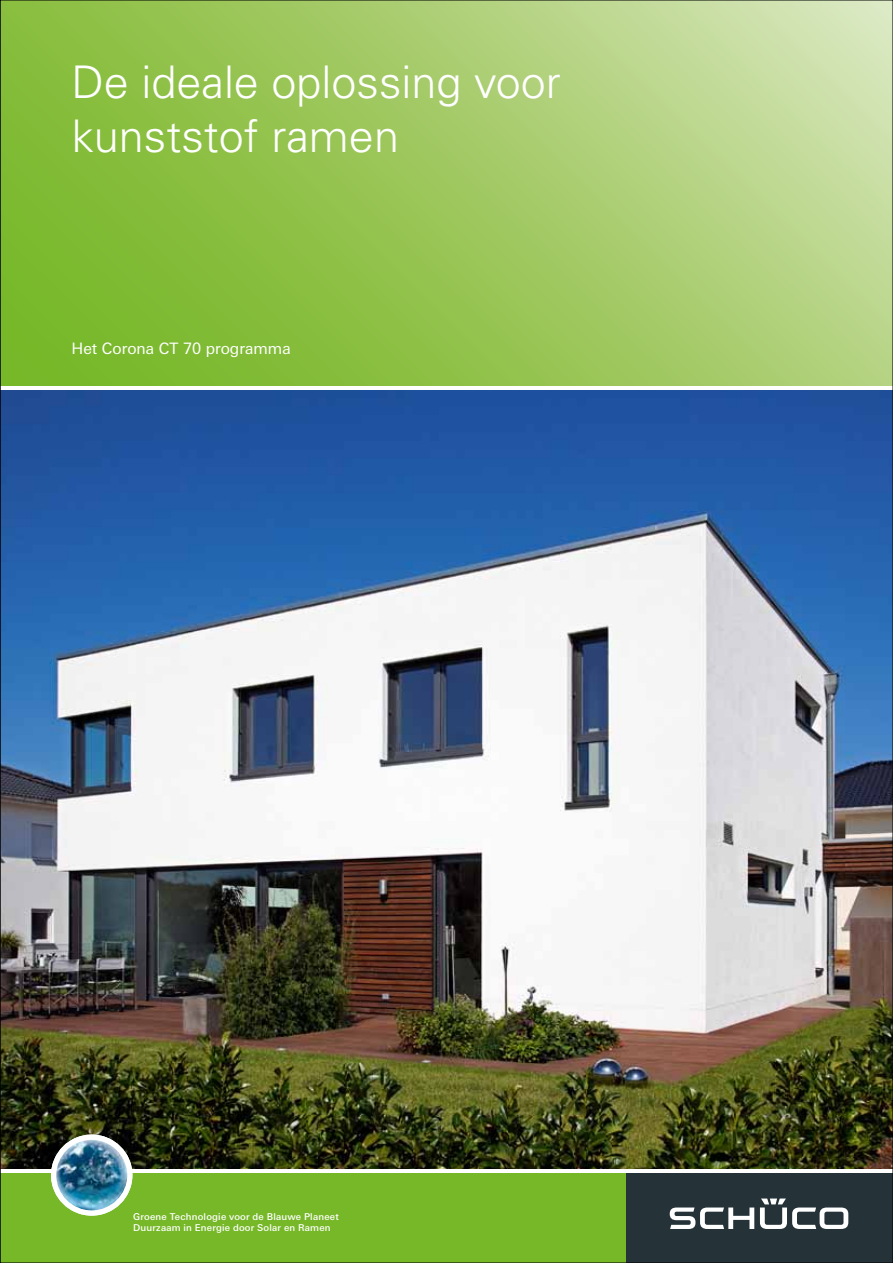
<style>
.page{position:relative;width:893px;height:1263px;background:#fff}
.page>*{position:absolute;margin:0;border:0;box-sizing:border-box;transform-origin:0 0}
.t1{font:300 45px/54px "Univers LT Std";color:#fff}
.t2{font:15.75px "LT Univers Basic";color:#fff}
.t3{font:500 9.45px/11.2px "LT Univers Basic";letter-spacing:.02em;color:#fff}
</style>
<div class="page">
<img style="left:2px;top:391px;width:889px;height:777px">
<div style="left:625px;top:1174px;width:268px;height:89px;background:#253238"></div>
<svg style="left:670px;top:1198px;width:178px;height:31px"></svg>
<div style="left:0;top:1174px;width:625px;height:89px;background:#76b828"></div>
<img style="left:51px;top:1134px;width:81px;height:81px;border-radius:41px">
<div style="left:51px;top:1134px;width:81px;height:81px;border:5px solid #fff;border-radius:50%"></div>
<svg style="left:2px;top:2px;width:889px;height:384px;background:#9fc962"></svg>
<h1 class="t1" style="left:71px;top:55px;width:491px">De ideale oplossing voor kunststof ramen</h1>
<h2 class="t2" style="left:71px;top:339px;width:221px">Het Corona CT 70 programma</h2>
<p class="t3" style="left:133px;top:1211px;width:207px">Groene Technologie voor de Blauwe Planeet<br>Duurzaam in Energie door Solar en Ramen</p>
</div>
